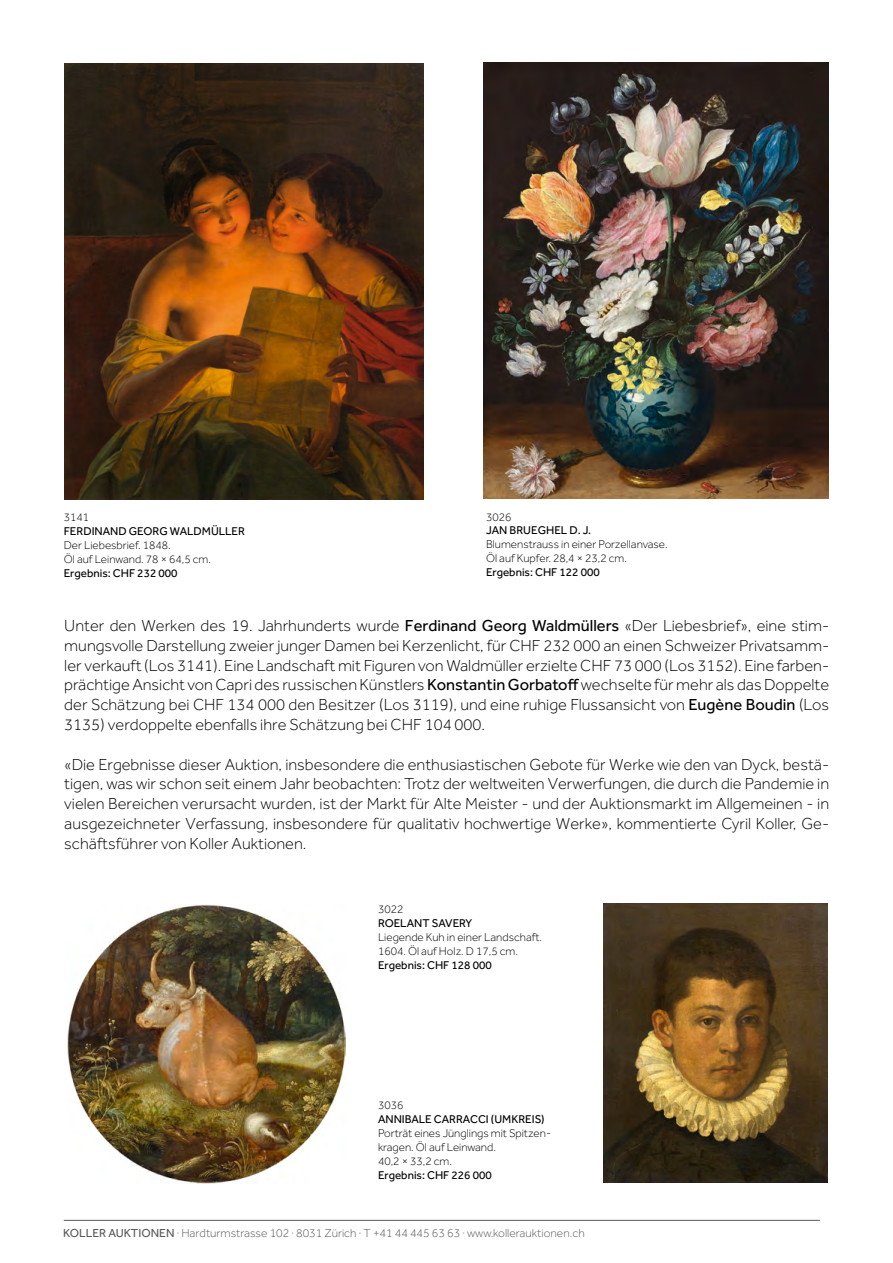
<style>
.page{position:relative;width:893px;height:1263px;background:#fff}
.page>*{position:absolute;margin:0;border:0;box-sizing:border-box;transform-origin:0 0}
.t1{font:300 16.5px/19.8px "Effra";color:#000;text-align:justify}
.t2{font:300 12px "Effra";color:#58595b}
.t3{font:300 11.7px/14px "Effra";color:#000}
.t4{font:11.7px "Effra";color:#000}
.s1{font-weight:400}
</style>
<div class="page">
<hr style="left:64px;top:1220px;width:756px;height:1px;background:#58595b">
<img style="left:64px;top:64px;width:359px;height:436px">
<img style="left:484px;top:63px;width:344px;height:435px">
<img style="left:68px;top:905px;width:278px;height:278px">
<img style="left:603px;top:903px;width:224px;height:279px">
<p class="t3" style="left:486px;top:510px;width:27px">3026</p>
<p class="t4" style="left:486px;top:524px;width:107px">JAN BRUEGHEL D. J.</p>
<p class="t3" style="left:486px;top:537px;width:183px">Blumenstrauss in einer Porzellanvase.<br>Öl auf Kupfer. 28,4 × 23,2 cm.</p>
<p class="t4" style="left:486px;top:566px;width:115px">Ergebnis: CHF 122 000</p>
<p class="t3" style="left:64px;top:510px;width:27px">3141</p>
<p class="t4" style="left:64px;top:524px;width:183px">FERDINAND GEORG WALDMÜLLER</p>
<p class="t3" style="left:64px;top:538px;width:149px">Der Liebesbrief. 1848.<br>Öl auf Leinwand. 78 × 64,5 cm.</p>
<p class="t4" style="left:64px;top:566px;width:115px">Ergebnis: CHF 232 000</p>
<p class="t1" style="left:64px;top:616px;width:766px">Unter den Werken des 19. Jahrhunderts wurde <span class="s1">Ferdinand Georg Waldmüllers</span> «Der Liebesbrief», eine stim&shy;mungsvolle Darstellung zweier junger Damen bei Kerzenlicht, für CHF 232 000 an einen Schweizer Privatsamm&shy;ler verkauft (Los 3141). Eine Landschaft mit Figuren von Waldmüller erzielte CHF 73 000 (Los 3152). Eine farben&shy;prächtige Ansicht von Capri des russischen Künstlers <span class="s1">Konstantin Gorbatoff</span> wechselte für mehr als das Doppelte der Schätzung bei CHF 134 000 den Besitzer (Los 3119), und eine ruhige Flussansicht von <span class="s1">Eugène Boudin</span> (Los 3135) verdoppelte ebenfalls ihre Schätzung bei CHF 104 000.</p>
<p class="t1" style="left:64px;top:754px;width:766px">«Die Ergebnisse dieser Auktion, insbesondere die enthusiastischen Gebote für Werke wie den van Dyck, bestä&shy;tigen, was wir schon seit einem Jahr beobachten: Trotz der weltweiten Verwerfungen, die durch die Pandemie in vielen Bereichen verursacht wurden, ist der Markt für Alte Meister - und der Auktionsmarkt im Allgemeinen - in ausgezeichneter Verfassung, insbesondere für qualitativ hochwertige Werke», kommentierte Cyril Koller, Ge&shy;schäftsführer von Koller Auktionen.</p>
<p class="t3" style="left:378px;top:902px;width:27px">3022</p>
<p class="t4" style="left:378px;top:916px;width:96px">ROELANT SAVERY</p>
<p class="t3" style="left:378px;top:930px;width:166px">Liegende Kuh in einer Landschaft.<br>1604. Öl auf Holz. D 17,5 cm.</p>
<p class="t4" style="left:378px;top:958px;width:115px">Ergebnis: CHF 128 000</p>
<p class="t3" style="left:378px;top:1098px;width:27px">3036</p>
<p class="t4" style="left:378px;top:1112px;width:168px">ANNIBALE CARRACCI (UMKREIS)</p>
<p class="t3" style="left:378px;top:1126px;width:175px">Porträt eines Jünglings mit Spitzen&shy;kragen. Öl auf Leinwand.<br>40,2 × 33,2 cm.</p>
<p class="t4" style="left:378px;top:1168px;width:115px">Ergebnis: CHF 226 000</p>
<p class="t2" style="left:63px;top:1226px;width:523px"><span class="s1">KOLLER AUKTIONEN</span> · Hardturmstrasse 102 · 8031 Zürich · T +41 44 445 63 63 · www.kollerauktionen.ch</p>
</div>
